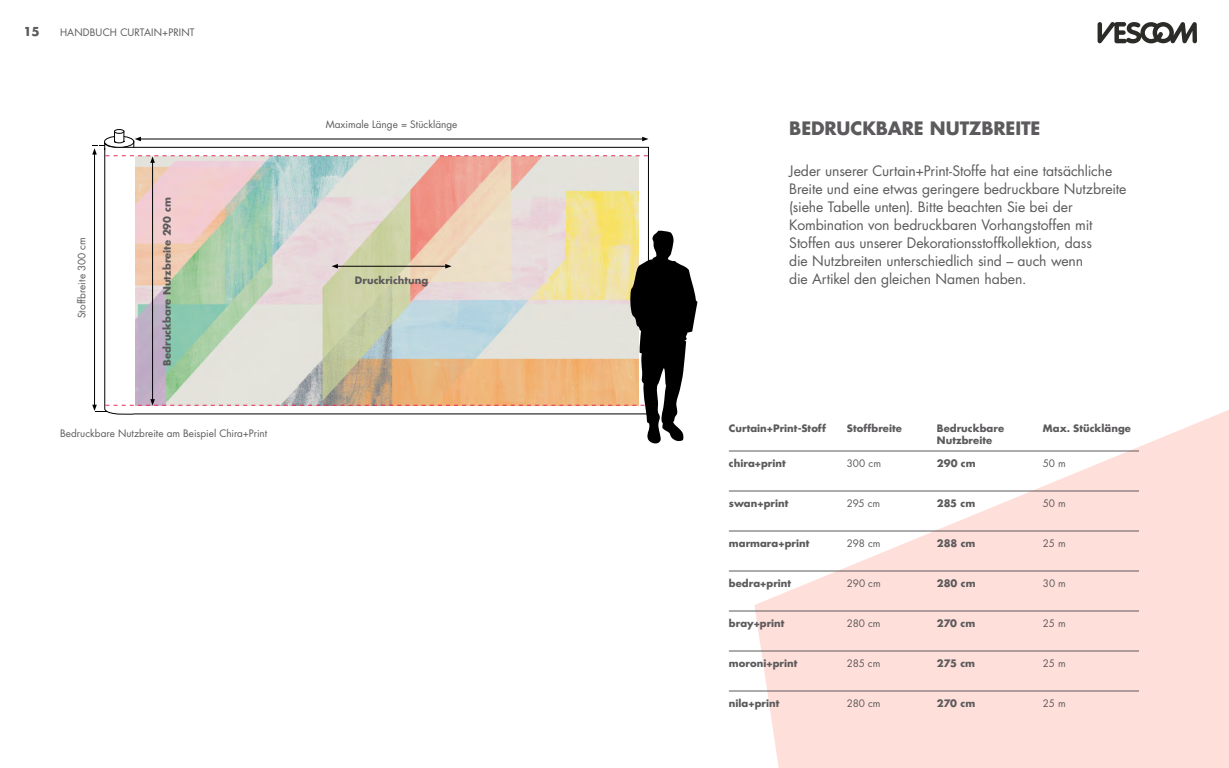
<style>
.page{position:relative;width:1229px;height:768px;background:#fff}
.page>*{position:absolute;margin:0;border:0;box-sizing:border-box;transform-origin:0 0}
.t1{font:700 18px "Futura CESQUARE4";letter-spacing:-.005em;color:#5c5a5c}
.t2{font:14px/18px "Futura CE";letter-spacing:-.005em;color:#5c5a5c}
.t3{font:700 12px "Futura CESQUARE4";color:#5c5a5c}
.t4{font:700 10px/12px "Futura CESQUARE4";color:#5c5a5c}
.t5{font:10px "Futura CE";color:#5c5a5c}
</style>
<div class="page">
<svg style="left:754px;top:410px;width:475px;height:358px;fill:#ffdfda"></svg>
<img style="left:136px;top:163px;width:503px;height:68px">
<div style="left:114px;top:129px;width:10px;height:5px;border:1px solid #000;border-radius:50%"></div>
<hr style="left:94px;top:153px;width:1px;height:253px;background:#000">
<hr style="left:152px;top:161px;width:1px;height:240px;background:#000">
<svg style="left:92px;top:231px;width:605px;height:212px"></svg>
<svg style="left:92px;top:130px;width:556px;height:33px"></svg>
<hr style="left:729px;top:451px;width:110px;height:1px;background:#5c5a5c">
<hr style="left:839px;top:451px;width:90px;height:1px;background:#5c5a5c">
<hr style="left:929px;top:451px;width:106px;height:1px;background:#5c5a5c">
<hr style="left:1035px;top:451px;width:104px;height:1px;background:#5c5a5c">
<hr style="left:729px;top:491px;width:110px;height:1px;background:#5c5a5c">
<hr style="left:839px;top:491px;width:90px;height:1px;background:#5c5a5c">
<hr style="left:929px;top:491px;width:106px;height:1px;background:#5c5a5c">
<hr style="left:1035px;top:491px;width:104px;height:1px;background:#5c5a5c">
<hr style="left:729px;top:531px;width:110px;height:1px;background:#5c5a5c">
<hr style="left:839px;top:531px;width:90px;height:1px;background:#5c5a5c">
<hr style="left:929px;top:531px;width:106px;height:1px;background:#5c5a5c">
<hr style="left:1035px;top:531px;width:104px;height:1px;background:#5c5a5c">
<hr style="left:729px;top:571px;width:110px;height:1px;background:#5c5a5c">
<hr style="left:839px;top:571px;width:90px;height:1px;background:#5c5a5c">
<hr style="left:929px;top:571px;width:106px;height:1px;background:#5c5a5c">
<hr style="left:1035px;top:571px;width:104px;height:1px;background:#5c5a5c">
<hr style="left:729px;top:611px;width:110px;height:1px;background:#5c5a5c">
<hr style="left:839px;top:611px;width:90px;height:1px;background:#5c5a5c">
<hr style="left:929px;top:611px;width:106px;height:1px;background:#5c5a5c">
<hr style="left:1035px;top:611px;width:104px;height:1px;background:#5c5a5c">
<hr style="left:729px;top:651px;width:110px;height:1px;background:#5c5a5c">
<hr style="left:839px;top:651px;width:90px;height:1px;background:#5c5a5c">
<hr style="left:929px;top:651px;width:106px;height:1px;background:#5c5a5c">
<hr style="left:1035px;top:651px;width:104px;height:1px;background:#5c5a5c">
<hr style="left:729px;top:691px;width:110px;height:1px;background:#5c5a5c">
<hr style="left:839px;top:691px;width:90px;height:1px;background:#5c5a5c">
<hr style="left:929px;top:691px;width:106px;height:1px;background:#5c5a5c">
<hr style="left:1035px;top:691px;width:104px;height:1px;background:#5c5a5c">
<svg style="left:1097px;top:22px;width:100px;height:22px"></svg>
<p class="t3" style="left:23px;top:23px;width:18px">15</p>
<p class="t5" style="left:60px;top:26px;width:136px">HANDBUCH CURTAIN+PRINT</p>
<p class="t5" style="left:76px;top:318px;width:82px;rotate:-90deg">Stoffbreite 300 cm</p>
<p class="t4" style="left:160px;top:366px;width:170px;rotate:-90deg">Bedruckbare Nutzbreite 290 cm</p>
<p class="t5" style="left:60px;top:427px;width:209px">Bedruckbare Nutzbreite am Beispiel Chira+Print</p>
<p class="t5" style="left:326px;top:118px;width:133px">Maximale Länge = Stücklänge</p>
<p class="t1" style="left:789px;top:115px;width:252px">BEDRUCKBARE NUTZBREITE</p>
<p class="t2" style="left:789px;top:162px;width:339px">Jeder unserer Curtain+Print-Stoffe hat eine tatsächliche Breite und eine etwas geringere bedruckbare Nutzbreite (siehe Tabelle unten). Bitte beachten Sie bei der Kombination von bedruckbaren Vorhangstoffen mit Stoffen aus unserer Dekorationsstoffkollektion, dass<br>die Nutzbreiten unterschiedlich sind – auch wenn</p>
<p class="t4" style="left:355px;top:274px;width:75px">Druckrichtung</p>
<p class="t2" style="left:789px;top:270px;width:239px">die Artikel den gleichen Namen haben.</p>
<p class="t4" style="left:729px;top:422px;width:99px">Curtain+Print-Stoff</p>
<p class="t4" style="left:847px;top:422px;width:57px">Stoffbreite</p>
<p class="t4" style="left:937px;top:422px;width:69px">Bedruckbare<br>Nutzbreite</p>
<p class="t4" style="left:1043px;top:422px;width:89px">Max. Stücklänge</p>
<p class="t4" style="left:729px;top:457px;width:58px">chira+print</p>
<p class="t5" style="left:847px;top:457px;width:36px">300 cm</p>
<p class="t4" style="left:937px;top:457px;width:40px">290 cm</p>
<p class="t5" style="left:1043px;top:457px;width:24px">50 m</p>
<p class="t4" style="left:729px;top:497px;width:61px">swan+print</p>
<p class="t5" style="left:847px;top:497px;width:35px">295 cm</p>
<p class="t4" style="left:937px;top:497px;width:40px">285 cm</p>
<p class="t5" style="left:1043px;top:497px;width:24px">50 m</p>
<p class="t4" style="left:729px;top:537px;width:82px">marmara+print</p>
<p class="t5" style="left:847px;top:537px;width:35px">298 cm</p>
<p class="t4" style="left:937px;top:537px;width:40px">288 cm</p>
<p class="t5" style="left:1043px;top:537px;width:24px">25 m</p>
<p class="t4" style="left:729px;top:577px;width:64px">bedra+print</p>
<p class="t5" style="left:847px;top:577px;width:35px">290 cm</p>
<p class="t4" style="left:937px;top:577px;width:40px">280 cm</p>
<p class="t5" style="left:1043px;top:577px;width:24px">30 m</p>
<p class="t4" style="left:729px;top:617px;width:57px">bray+print</p>
<p class="t5" style="left:847px;top:617px;width:35px">280 cm</p>
<p class="t4" style="left:937px;top:617px;width:40px">270 cm</p>
<p class="t5" style="left:1043px;top:617px;width:24px">25 m</p>
<p class="t4" style="left:729px;top:657px;width:70px">moroni+print</p>
<p class="t5" style="left:847px;top:657px;width:35px">285 cm</p>
<p class="t4" style="left:937px;top:657px;width:40px">275 cm</p>
<p class="t5" style="left:1043px;top:657px;width:24px">25 m</p>
<p class="t4" style="left:729px;top:697px;width:52px">nila+print</p>
<p class="t5" style="left:847px;top:697px;width:35px">280 cm</p>
<p class="t4" style="left:937px;top:697px;width:40px">270 cm</p>
<p class="t5" style="left:1043px;top:697px;width:24px">25 m</p>
</div>
